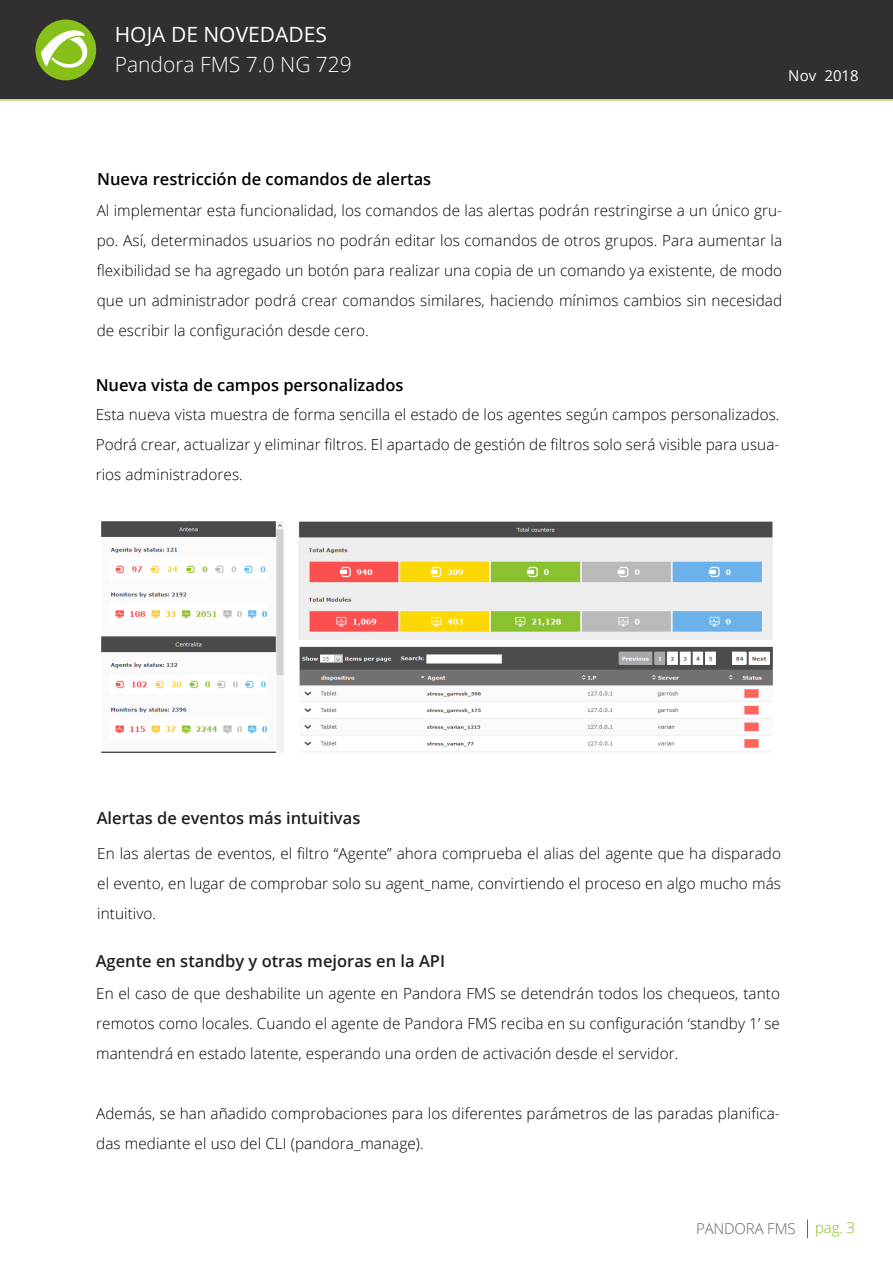
<style>
.page{position:relative;width:893px;height:1263px;background:#fff}
.page>*{position:absolute;margin:0;border:0;box-sizing:border-box;transform-origin:0 0}
.t1{font:300 21px "Open Sans";color:#fff}
.t2{font:21px "Open Sans";color:#fff}
.t3{font:600 16.5px "Open Sans";color:#000}
.t4{font:600 16.5px "Open Sans";color:#231f20}
.t5{font:300 15.3px/30px "Open Sans";letter-spacing:.005em;color:#000;text-align:justify}
.t6{font:300 15px "Open Sans";letter-spacing:-.01em;color:#6b6360}
.t7{font:15px "Open Sans";letter-spacing:.005em;color:#fff}
.t8{font:300 15px "Open Sans";color:#87c01a}
</style>
<div class="page">
<div style="left:0;top:0;width:893px;height:99px;background:#312f30"></div>
<svg style="left:807px;top:1219px;width:1px;height:19px"></svg>
<div style="left:35px;top:20px;width:61px;height:60px;background:#87c01a;border-radius:50%"></div>
<svg style="left:41px;top:30px;width:47px;height:38px"></svg>
<hr style="left:0;top:100px;width:893px;height:1px;background:#87c01a">
<img style="left:101px;top:521px;width:672px;height:231px">
<h1 class="t2" style="left:115px;top:20px;width:214px">HOJA DE NOVEDADES</h1>
<h1 class="t1" style="left:115px;top:50px;width:239px">Pandora FMS 7.0 NG 729</h1>
<p class="t7" style="left:788px;top:65px;width:72px">Nov 2018</p>
<p class="t3" style="left:97px;top:168px;width:336px">Nueva restricción de comandos de alertas</p>
<p class="t5" style="left:97px;top:195px;width:687px">Al implementar esta funcionalidad, los comandos de las alertas podrán restringirse a un único gru&shy;po. Así, determinados usuarios no podrán editar los comandos de otros grupos. Para aumentar la flexibilidad se ha agregado un botón para realizar una copia de un comando ya existente, de modo que un administrador podrá crear comandos similares, haciendo mínimos cambios sin necesidad de escribir la configuración desde cero.</p>
<p class="t3" style="left:96px;top:374px;width:309px">Nueva vista de campos personalizados</p>
<p class="t5" style="left:96px;top:399px;width:685px">Esta nueva vista muestra de forma sencilla el estado de los agentes según campos personalizados.<br>Podrá crear, actualizar y eliminar filtros. El apartado de gestión de filtros solo será visible para usua&shy;rios administradores.</p>
<p class="t4" style="left:97px;top:806px;width:265px">Alertas de eventos más intuitivas</p>
<p class="t5" style="left:97px;top:838px;width:685px">En las alertas de eventos, el filtro “Agente” ahora comprueba el alias del agente que ha disparado el evento, en lugar de comprobar solo su agent_name, convirtiendo el proceso en algo mucho más intuitivo.</p>
<p class="t4" style="left:96px;top:949px;width:351px">Agente en standby y otras mejoras en la API</p>
<p class="t5" style="left:96px;top:978px;width:685px">En el caso de que deshabilite un agente en Pandora FMS se detendrán todos los chequeos, tanto remotos como locales. Cuando el agente de Pandora FMS reciba en su configuración ‘standby 1’ se mantendrá en estado latente, esperando una orden de activación desde el servidor.</p>
<p class="t5" style="left:96px;top:1098px;width:685px">Además, se han añadido comprobaciones para los diferentes parámetros de las paradas planifica&shy;das mediante el uso del CLI (pandora_manage).</p>
<p class="t6" style="left:696px;top:1218px;width:101px">PANDORA FMS</p>
<p class="t8" style="left:815px;top:1217px;width:42px">pag. 3</p>
</div>
